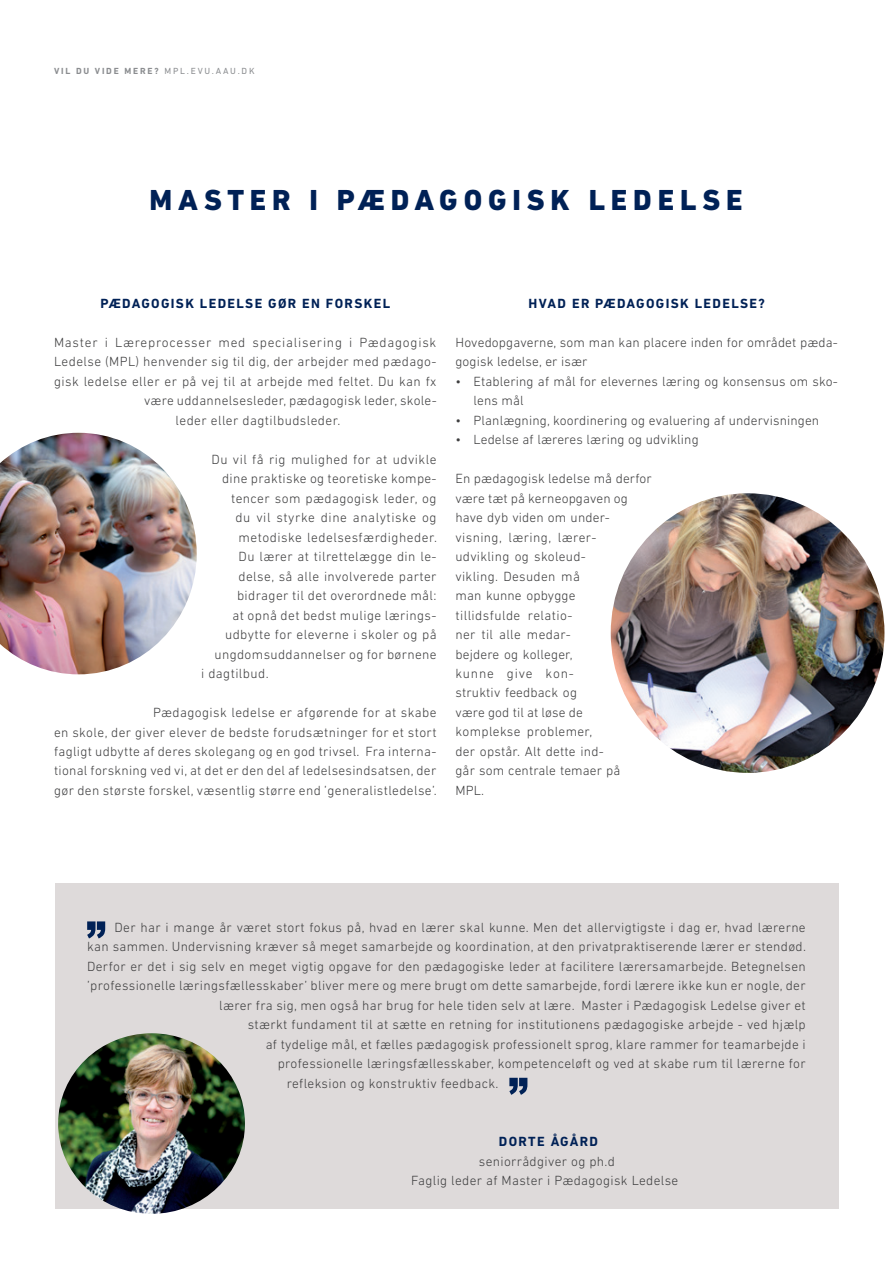
<style>
.page{position:relative;width:893px;height:1263px;background:#fff}
.page>*{position:absolute;margin:0;border:0;box-sizing:border-box;transform-origin:0 0}
.t1{font:800 29.55px "DIN Next LT Pro";letter-spacing:.2em;color:#002156}
.t2{font:300 13.5px/19.5px "DIN Next LT Pro";letter-spacing:.025em;color:#3e3e3f}
.t3{font:700 13.5px "DIN Next LT Pro";letter-spacing:.1em;color:#002156}
.t4{font:300 13.5px "DIN Next LT Pro";letter-spacing:.055em;color:#3e3e3f}
.t5{font:700 9px "DIN Next LT Pro";letter-spacing:.2em;color:#8b8d90}
.s1{font-weight:400}
</style>
<div class="page">
<div style="left:55px;top:883px;width:783px;height:326px;background:#dedada"></div>
<img style="left:58px;top:1033px;width:187px;height:181px">
<img style="left:0;top:433px;width:197px;height:241px">
<img style="left:611px;top:493px;width:273px;height:280px">
<svg style="left:87px;top:921px;width:18px;height:17px"></svg>
<svg style="left:509px;top:1078px;width:18px;height:17px"></svg>
<p class="t5" style="left:54px;top:65px;width:202px">VIL DU VIDE MERE? <span class="s1">MPL.EVU.AAU.DK</span></p>
<h1 class="t1" style="left:150px;top:182px;width:594px">MASTER I PÆDAGOGISK LEDELSE</h1>
<p class="t3" style="left:100px;top:295px;width:291px">PÆDAGOGISK LEDELSE GØR EN FORSKEL</p>
<p class="t4" style="left:54px;top:334px;width:384px">Master i Læreprocesser med specialisering i Pædagogisk</p>
<p class="t2" style="left:54px;top:352px;width:384px">Ledelse (MPL) henvender sig til dig, der arbejder med pædago-</p>
<p class="t2" style="left:54px;top:371px;width:384px">gisk ledelse eller er på vej til at arbejde med feltet. Du kan fx</p>
<p class="t2" style="left:144px;top:391px;width:294px">være uddannelsesleder, pædagogisk leder, skole-</p>
<p class="t2" style="left:176px;top:410px;width:166px">leder eller dagtilbudsleder.</p>
<p class="t2" style="left:212px;top:449px;width:226px">Du vil få rig mulighed for at udvikle</p>
<p class="t2" style="left:222px;top:468px;width:216px">dine praktiske og teoretiske kompe-</p>
<p class="t2" style="left:231px;top:488px;width:207px">tencer som pædagogisk leder, og</p>
<p class="t2" style="left:236px;top:507px;width:202px">du vil styrke dine analytiske og</p>
<p class="t2" style="left:239px;top:527px;width:200px">metodiske ledelsesfærdigheder.</p>
<p class="t2" style="left:239px;top:546px;width:199px">Du lærer at tilrettelægge din le-</p>
<p class="t2" style="left:239px;top:566px;width:200px">delse, så alle involverede parter</p>
<p class="t2" style="left:237px;top:585px;width:201px">bidrager til det overordnede mål:</p>
<p class="t2" style="left:233px;top:605px;width:205px">at opnå det bedst mulige lærings-</p>
<p class="t2" style="left:225px;top:624px;width:213px">udbytte for eleverne i skoler og på</p>
<p class="t2" style="left:215px;top:644px;width:224px">ungdomsuddannelser og for børnene</p>
<p class="t2" style="left:201px;top:663px;width:69px">i dagtilbud.</p>
<p class="t2" style="left:54px;top:702px;width:384px;text-align:justify;text-indent:99px">Pædagogisk ledelse er afgørende for at skabe en skole, der giver elever de bedste forudsætninger for et stort fagligt udbytte af deres skolegang og en god trivsel. Fra interna&shy;tional forskning ved vi, at det er den del af ledelsesindsatsen, der gør den største forskel, væsentlig større end ’generalistledelse’.</p>
<p class="t3" style="left:528px;top:295px;width:238px">HVAD ER PÆDAGOGISK LEDELSE?</p>
<p class="t2" style="left:455px;top:332px;width:384px">Hovedopgaverne, som man kan placere inden for området pæda&shy;gogisk ledelse, er især</p>
<p class="t2" style="left:473px;top:371px;width:366px;text-indent:-18px">• Etablering af mål for elevernes læring og konsensus om sko&shy;lens mål</p>
<p class="t2" style="left:455px;top:410px;width:365px">• Planlægning, koordinering og evaluering af undervisningen</p>
<p class="t2" style="left:455px;top:429px;width:245px">• Ledelse af læreres læring og udvikling</p>
<p class="t2" style="left:455px;top:468px;width:198px">En pædagogisk ledelse må derfor være tæt på kerneopgaven og have dyb viden om under&shy;visning, læring, lærer&shy;udvikling og skoleud-<br>vikling. Desuden må<br>man kunne opbygge<br>tillidsfulde relatio-<br>ner til alle medar-<br>bejdere og kolleger,<br>kunne give kon-<br>struktiv feedback og<br>være god til at løse de<br>komplekse problemer,<br>der opstår. Alt dette ind-<br>går som centrale temaer på<br>MPL.</p>
<p class="t2" style="left:115px;top:917px;width:693px">Der har i mange år været stort fokus på, hvad en lærer skal kunne. Men det allervigtigste i dag er, hvad lærerne</p>
<p class="t2" style="left:87px;top:937px;width:720px">kan sammen. Undervisning kræver så meget samarbejde og koordination, at den privatpraktiserende lærer er stendød.</p>
<p class="t2" style="left:87px;top:956px;width:720px">Derfor er det i sig selv en meget vigtig opgave for den pædagogiske leder at facilitere lærersamarbejde. Betegnelsen</p>
<p class="t2" style="left:87px;top:976px;width:720px">’professionelle læringsfællesskaber’ bliver mere og mere brugt om dette samarbejde, fordi lærere ikke kun er nogle, der</p>
<p class="t2" style="left:219px;top:995px;width:588px">lærer fra sig, men også har brug for hele tiden selv at lære. Master i Pædagogisk Ledelse giver et</p>
<p class="t2" style="left:248px;top:1014px;width:559px">stærkt fundament til at sætte en retning for institutionens pædagogiske arbejde - ved hjælp</p>
<p class="t2" style="left:266px;top:1034px;width:542px">af tydelige mål, et fælles pædagogisk professionelt sprog, klare rammer for teamarbejde i</p>
<p class="t2" style="left:278px;top:1053px;width:529px">professionelle læringsfællesskaber, kompetenceløft og ved at skabe rum til lærerne for</p>
<p class="t2" style="left:287px;top:1073px;width:213px">refleksion og konstruktiv feedback.</p>
<p class="t3" style="left:499px;top:1134px;width:101px">DORTE ÅGÅRD</p>
<p class="t2" style="left:411px;top:1151px;width:269px;text-align:center">seniorrådgiver og ph.d<br>Faglig leder af Master i Pædagogisk Ledelse</p>
</div>
